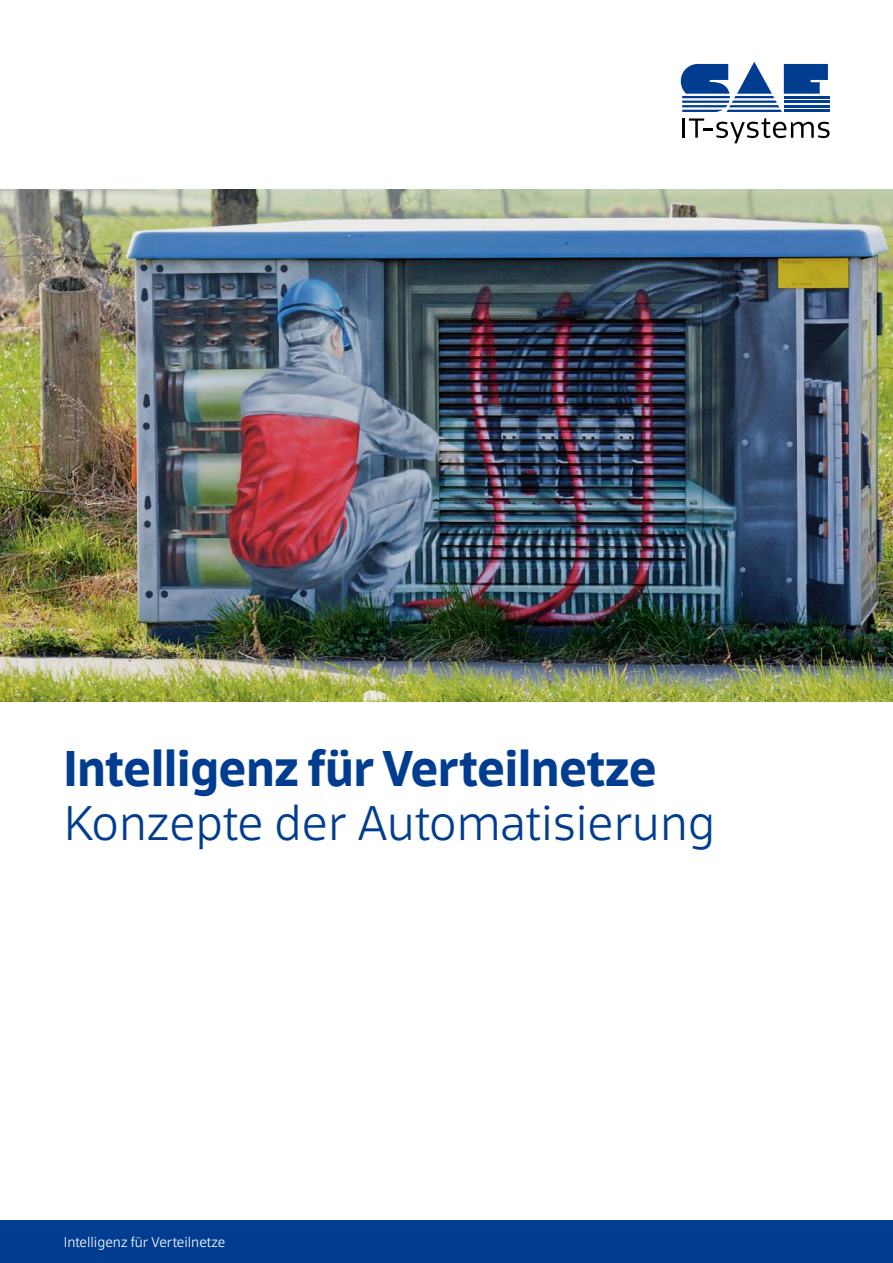
<style>
.page{position:relative;width:893px;height:1263px;background:#fff}
.page>*{position:absolute;margin:0;border:0;box-sizing:border-box;transform-origin:0 0}
.t1{font:700 48px "Scuba Pro";color:#003d90}
.t2{font:300 46.5px "Scuba Pro";color:#003d90}
.t3{font:300 13.5px "Scuba Pro";color:#fff}
</style>
<div class="page">
<div style="left:0;top:1220px;width:893px;height:43px;background:#003d90"></div>
<hr style="left:784px;top:101px;width:45px;height:2px;background:#003d90">
<hr style="left:784px;top:110px;width:45px;height:2px;background:#003d90">
<hr style="left:784px;top:105px;width:45px;height:2px;background:#003d90">
<hr style="left:784px;top:96px;width:45px;height:2px;background:#003d90">
<hr style="left:683px;top:118px;width:2px;height:20px;background:#000">
<svg style="left:689px;top:118px;width:141px;height:25px"></svg>
<svg style="left:681px;top:62px;width:147px;height:50px"></svg>
<img style="left:0;top:190px;width:893px;height:512px">
<h1 class="t1" style="left:64px;top:739px;width:594px">Intelligenz für Verteilnetze</h1>
<h2 class="t2" style="left:64px;top:794px;width:653px">Konzepte der Automatisierung</h2>
<p class="t3" style="left:64px;top:1234px;width:163px">Intelligenz für Verteilnetze</p>
</div>
